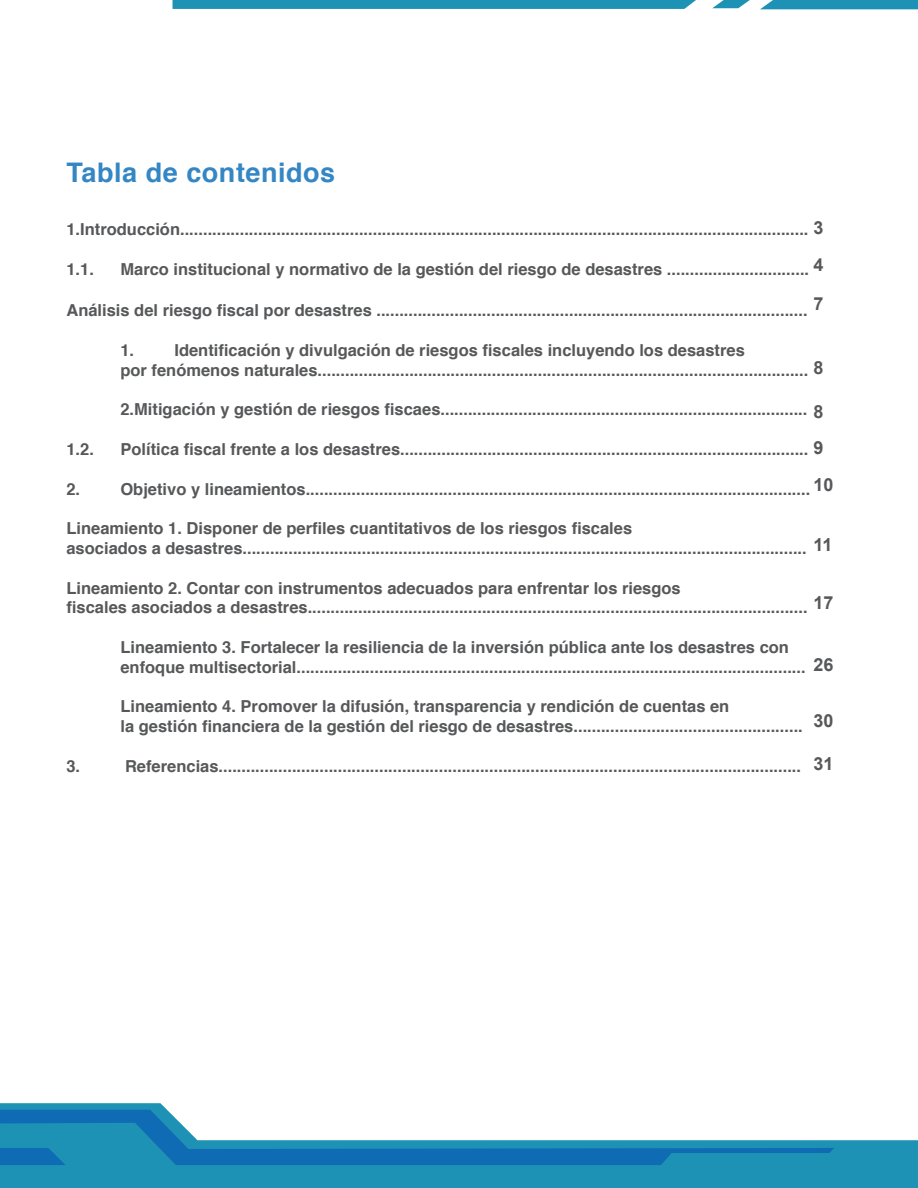
<style>
.page{position:relative;width:918px;height:1188px;background:#fff}
.page>*{position:absolute;margin:0;border:0;box-sizing:border-box;transform-origin:0 0}
.t1{font:700 27px "Helvetica";letter-spacing:.02em;color:#3487c4}
.t2{font:700 18px/39.2px "Arial";color:#57585a}
.t3{font:700 16.5px/19.8px "Helvetica";color:#57585a}
.s1{font-family:"Arial";font-size:18px}
</style>
<div class="page">
<svg style="left:0;top:1103px;width:918px;height:85px;fill:#1d92b4"></svg>
<svg style="left:0;top:1110px;width:834px;height:55px"></svg>
<svg style="left:0;top:1148px;width:66px;height:17px"></svg>
<svg style="left:712px;top:0;width:206px;height:9px;background:#3ea2bf"></svg>
<svg style="left:173px;top:0;width:523px;height:9px;background:#2193b5"></svg>
<h1 class="t1" style="left:66px;top:151px;width:270px">Tabla de contenidos</h1>
<p class="t3" style="left:66px;top:220px;width:759px">1.Introducción......................................................................................................................................... <span class="s1">3</span></p>
<p class="t3" style="left:66px;top:259px;width:29px">1.1.</p>
<p class="t3" style="left:120px;top:259px;width:690px">Marco institucional y normativo de la gestión del riesgo de desastres ...............................</p>
<p class="t3" style="left:66px;top:301px;width:743px">Análisis del riesgo fiscal por desastres ..............................................................................................</p>
<p class="t3" style="left:120px;top:340px;width:15px">1.</p>
<p class="t2" style="left:814px;top:246px;width:12px">4<br>7</p>
<p class="t3" style="left:120px;top:340px;width:689px;text-align:center">Identificación y divulgación de riesgos fiscales incluyendo los desastres<br>por fenómenos naturales...........................................................................................................</p>
<p class="t3" style="left:120px;top:400px;width:688px">2.Mitigación y gestión de riesgos fiscaes................................................................................</p>
<p class="t2" style="left:814px;top:348px;width:12px">8</p>
<p class="t2" style="left:814px;top:392px;width:12px">8</p>
<p class="t3" style="left:66px;top:439px;width:29px">1.2.</p>
<p class="t3" style="left:120px;top:439px;width:705px">Política fiscal frente a los desastres......................................................................................... <span class="s1">9</span></p>
<p class="t3" style="left:66px;top:479px;width:15px">2.</p>
<p class="t3" style="left:120px;top:479px;width:691px">Objetivo y lineamientos..............................................................................................................</p>
<p class="t3" style="left:66px;top:519px;width:742px">Lineamiento 1. Disponer de perfiles cuantitativos de los riesgos fiscales<br>asociados a desastres...........................................................................................................................</p>
<p class="t3" style="left:66px;top:578px;width:743px">Lineamiento 2. Contar con instrumentos adecuados para enfrentar los riesgos<br>fiscales asociados a desastres.............................................................................................................</p>
<p class="t3" style="left:120px;top:637px;width:670px">Lineamiento 3. Fortalecer la resiliencia de la inversión pública ante los desastres con</p>
<p class="t2" style="left:814px;top:466px;width:22px">10</p>
<p class="t2" style="left:814px;top:525px;width:21px">11</p>
<p class="t2" style="left:814px;top:584px;width:22px">17</p>
<p class="t3" style="left:120px;top:657px;width:715px">enfoque multisectorial............................................................................................................... <span class="s1">26</span></p>
<p class="t2" style="left:814px;top:702px;width:22px">30</p>
<p class="t2" style="left:814px;top:745px;width:22px">31</p>
<p class="t3" style="left:120px;top:697px;width:684px">Lineamiento 4. Promover la difusión, transparencia y rendición de cuentas en<br>la gestión financiera de la gestión del riesgo de desastres..................................................</p>
<p class="t3" style="left:66px;top:756px;width:15px">3.</p>
<p class="t3" style="left:125px;top:756px;width:678px">Referencias...............................................................................................................................</p>
</div>
